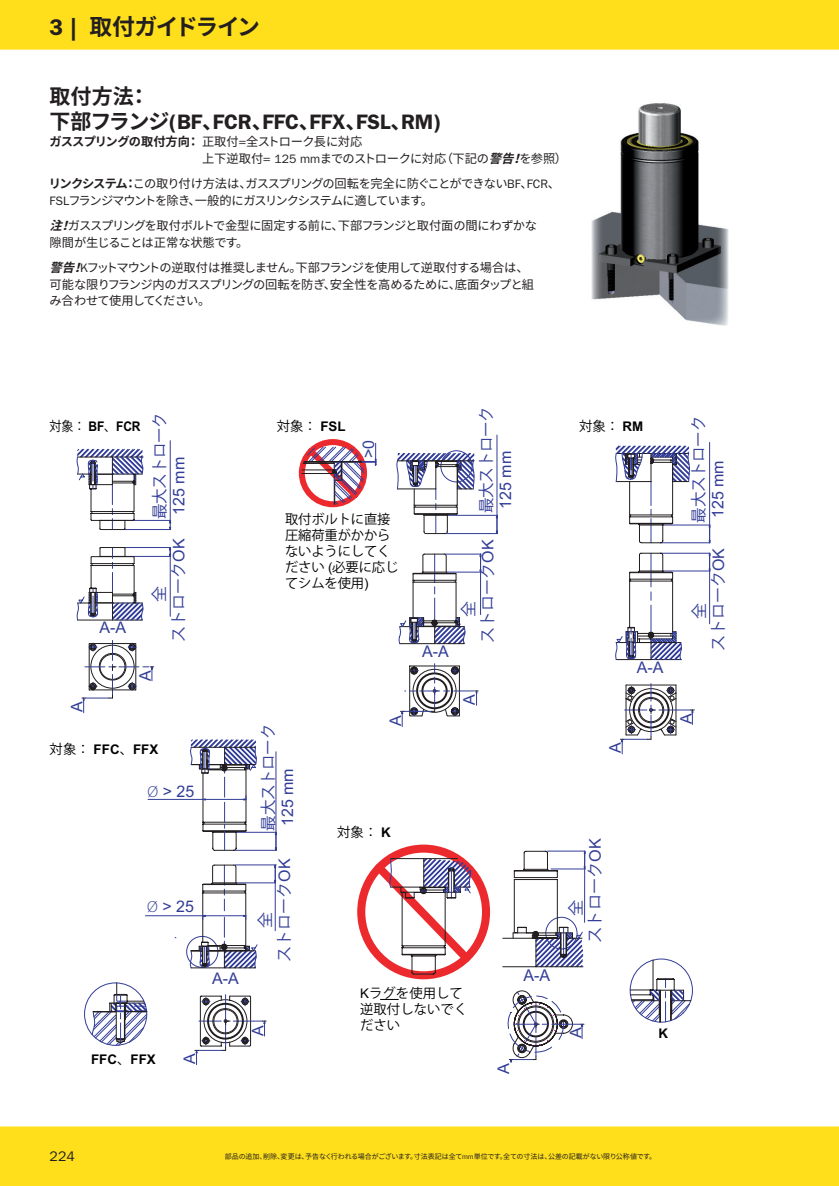
<style>
.page{position:relative;width:839px;height:1186px;background:#fff}
.page>*{position:absolute;margin:0;border:0;box-sizing:border-box;transform-origin:0 0}
.t1{font:700 22.75px "Noto Sans CJ Kjp";letter-spacing:-.065em;color:#231f20}
.t2{font:600 22.75px "ITC Franklin Gothic Std";color:#231f20}
.t3{font:600 21px "ITC Franklin Gothic Std";color:#231f20}
.t4{font:700 21px "Noto Sans CJ Kjp";color:#231f20}
.t5{font:16.28px "Arial";color:#323d97}
.t6{font:16.1px/19.1px "Koz Go Pr 6 N Regular 90 msp RKSJ H";color:#323d97}
.t7{font:16.1px "Arial";color:#323d97}
.t8{font:15.92px/19.1px "Koz Go Pr 6 N Regular 90 msp RKSJ H";letter-spacing:-.02em;color:#323d97}
.t9{font:15.92px "Arial";color:#323d97}
.t10{font:14px "ITC Franklin Gothic Std";color:#231f20}
.t11{font:13.3px/15.9px "Koz Go Pr 6 N Regular 90 msp RKSJ H";letter-spacing:-.015em;color:#000}
.t12{font:13.3px/15.9px "Koz Go Pr 6 N Regular 90 msp RKSJ H";letter-spacing:.005em;color:#000}
.t13{font:700 13.3px "Arial";letter-spacing:.005em;color:#000}
.t14{font:700 13.3px "Arial";letter-spacing:.005em;color:#000;scale:.9 1}
.t15{font:12.25px/16.8px "Noto Sans CJ Kjp";letter-spacing:-.06em;color:#231f20}
.t16{font:12.25px/16.8px "Noto Sans CJ Kjp";letter-spacing:-.08em;color:#231f20}
.t17{font:12.25px/16.8px "Noto Sans CJ Kjp";letter-spacing:-.02em;color:#231f20}
.t18{font:7px "Noto Sans CJ Kjp";letter-spacing:-.015em;color:#231f20}
.s1{font-family:"Noto Sans CJ Kjp";font-weight:700}
.s2{font-weight:700}
.s3{font-family:"ITC Franklin Gothic Std"}
.s4{font-weight:700;font-style:italic}
.s5{font-family:"Koz Go Pr 6 N Regular 90 msp RKSJ H";font-weight:400}
.s6{font-family:"Arial"}
.s7{font-family:"Myriad Pro";font-weight:300}
.s8{font-family:"Arial";font-weight:700}
</style>
<div class="page">
<div style="left:0;top:1126px;width:838px;height:60px;background:#ffdf1b"></div>
<div style="left:0;top:0;width:838px;height:50px;background:#ffdf1b"></div>
<hr style="left:125px;top:520px;width:46px;height:1px;background:#323d97">
<hr style="left:125px;top:529px;width:46px;height:1px;background:#323d97">
<svg style="left:169px;top:440px;width:2px;height:89px"></svg>
<hr style="left:125px;top:556px;width:46px;height:1px;background:#323d97">
<hr style="left:125px;top:547px;width:46px;height:1px;background:#323d97">
<svg style="left:169px;top:548px;width:2px;height:68px"></svg>
<svg style="left:76px;top:449px;width:77px;height:264px"></svg>
<hr style="left:448px;top:515px;width:49px;height:1px;background:#323d97">
<hr style="left:446px;top:533px;width:51px;height:1px;background:#323d97">
<svg style="left:496px;top:435px;width:1px;height:98px"></svg>
<svg style="left:298px;top:439px;width:183px;height:288px"></svg>
<svg style="left:507px;top:990px;width:77px;height:72px"></svg>
<div style="left:357px;top:844px;width:133px;height:135px;border:8px solid #ec2a2e;border-radius:50%"></div>
<svg style="left:629px;top:959px;width:62px;height:63px"></svg>
<svg style="left:367px;top:850px;width:218px;height:124px"></svg>
<hr style="left:551px;top:868px;width:34px;height:1px;background:#323d97">
<hr style="left:663px;top:571px;width:47px;height:1px;background:#323d97">
<hr style="left:661px;top:553px;width:49px;height:1px;background:#323d97">
<hr style="left:709px;top:553px;width:1px;height:71px;background:#323d97">
<hr style="left:663px;top:525px;width:47px;height:1px;background:#323d97">
<hr style="left:661px;top:542px;width:49px;height:1px;background:#323d97">
<hr style="left:709px;top:442px;width:1px;height:101px;background:#323d97">
<svg style="left:615px;top:446px;width:75px;height:214px"></svg>
<svg style="left:620px;top:683px;width:75px;height:71px"></svg>
<svg style="left:380px;top:999px;width:18px;height:1px"></svg>
<svg style="left:91px;top:739px;width:186px;height:326px"></svg>
<img style="left:592px;top:103px;width:136px;height:223px">
<h1 class="t2" style="left:50px;top:14px;width:29px">3 |</h1>
<h1 class="t1" style="left:89px;top:14px;width:172px">取付ガイドライン</h1>
<h2 class="t4" style="left:50px;top:84px;width:101px">取付方法：</h2>
<h2 class="t3" style="left:50px;top:109px;width:393px"><span class="s1">下部フランジ</span>(BF<span class="s1">、</span>FCR<span class="s1">、</span>FFC<span class="s1">、</span>FFX<span class="s1">、</span>FSL<span class="s1">、</span>RM)</h2>
<p class="t17" style="left:202px;top:133px;width:366px;text-indent:-152px"><span class="s2">ガススプリングの取付方向：</span>正取付<span class="s3">=</span>全ストローク長に対応<br>上下逆取付<span class="s3">= 125 mm</span>までのストロークに対応（下記の<span class="s4">警告！</span>を参照）</p>
<p class="t16" style="left:49px;top:175px;width:512px"><span class="s2">リンクシステム：</span>この取り付け方法は、ガススプリングの回転を完全に防ぐことができない<span class="s3">BF</span>、<span class="s3">FCR</span>、<br><span class="s3">FSL</span>フランジマウントを除き、一般的にガスリンクシステムに適しています。</p>
<p class="t15" style="left:50px;top:217px;width:489px"><span class="s4">注！</span>ガススプリングを取付ボルトで金型に固定する前に、下部フランジと取付面の間にわずかな隙間が生じることは正常な状態です。</p>
<p class="t15" style="left:50px;top:259px;width:486px"><span class="s4">警告！</span><span class="s3">K</span>フットマウントの逆取付は推奨しません。下部フランジを使用して逆取付する場合は、可能な限りフランジ内のガススプリングの回転を防ぎ、安全性を高めるために、底面タップと組み合わせて使用してください。</p>
<p class="t14" style="left:50px;top:417px;width:103px"><span class="s5">対象：</span> BF<span class="s5">、</span>FCR</p>
<h3 class="t9" style="left:99px;top:617px;width:28px">A-A</h3>
<h3 class="t8" style="left:150px;top:519px;width:108px;rotate:-90deg">最大ストローク</h3>
<h3 class="t9" style="left:168px;top:514px;width:59px;rotate:-90deg">125 mm</h3>
<h3 class="t8" style="left:150px;top:642px;width:105px;text-align:center;rotate:-90deg">全<br>ストローク<span class="s6">OK</span></h3>
<h3 class="t9" style="left:66px;top:711px;width:12px;rotate:-90deg">A</h3>
<h3 class="t9" style="left:134px;top:680px;width:12px;rotate:-90deg">A</h3>
<p class="t13" style="left:50px;top:740px;width:110px"><span class="s5">対象：</span> FFC<span class="s5">、</span>FFX</p>
<h3 class="t9" style="left:147px;top:780px;width:48px"><span class="s7">Ø</span> &gt; 25</h3>
<h3 class="t9" style="left:147px;top:895px;width:48px"><span class="s7">Ø</span> &gt; 25</h3>
<p class="t13" style="left:91px;top:1049px;width:66px">FFC<span class="s5">、</span>FFX</p>
<h3 class="t9" style="left:178px;top:1064px;width:12px;rotate:-90deg">A</h3>
<p class="t11" style="left:276px;top:418px;width:70px">対象： <span class="s8">FSL</span></p>
<h3 class="t9" style="left:357px;top:458px;width:20px;rotate:-90deg">&gt;0</h3>
<p class="t11" style="left:285px;top:511px;width:115px">取付ボルトに直接圧縮荷重がかからないようにしてください <span class="s6">(</span>必要に応じてシムを使用<span class="s6">)</span></p>
<h3 class="t9" style="left:422px;top:641px;width:28px">A-A</h3>
<h3 class="t8" style="left:477px;top:513px;width:108px;rotate:-90deg">最大ストローク</h3>
<h3 class="t9" style="left:494px;top:508px;width:59px;rotate:-90deg">125 mm</h3>
<h3 class="t8" style="left:459px;top:643px;width:105px;text-indent:25px;rotate:-90deg">全<br>ストローク<span class="s6">OK</span></h3>
<h3 class="t9" style="left:212px;top:967px;width:28px">A-A</h3>
<h3 class="t8" style="left:259px;top:830px;width:108px;rotate:-90deg">最大ストローク</h3>
<h3 class="t9" style="left:277px;top:826px;width:59px;rotate:-90deg">125 mm</h3>
<h3 class="t8" style="left:256px;top:961px;width:105px;text-indent:33px;rotate:-90deg">全<br>ストローク<span class="s6">OK</span></h3>
<h3 class="t9" style="left:247px;top:1035px;width:12px;rotate:-90deg">A</h3>
<h3 class="t9" style="left:384px;top:725px;width:12px;rotate:-90deg">A</h3>
<p class="t11" style="left:337px;top:824px;width:55px">対象： <span class="s8">K</span></p>
<h3 class="t9" style="left:458px;top:705px;width:12px;rotate:-90deg">A</h3>
<p class="t12" style="left:360px;top:985px;width:109px"><span class="s6">K</span>ラグを使用して逆取付しないでください</p>
<h3 class="t5" style="left:523px;top:964px;width:28px">A-A</h3>
<h3 class="t7" style="left:492px;top:1074px;width:12px;rotate:-90deg">A</h3>
<p class="t11" style="left:579px;top:418px;width:66px">対象： <span class="s8">RM</span></p>
<h3 class="t9" style="left:636px;top:657px;width:28px">A-A</h3>
<h3 class="t9" style="left:604px;top:753px;width:12px;rotate:-90deg">A</h3>
<h3 class="t8" style="left:689px;top:522px;width:108px;rotate:-90deg">最大ストローク</h3>
<h3 class="t9" style="left:706px;top:518px;width:59px;rotate:-90deg">125 mm</h3>
<h3 class="t8" style="left:689px;top:651px;width:105px;text-indent:32px;rotate:-90deg">全<br>ストローク<span class="s6">OK</span></h3>
<h3 class="t9" style="left:675px;top:724px;width:12px;rotate:-90deg">A</h3>
<h3 class="t6" style="left:566px;top:942px;width:106px;text-indent:27px;rotate:-90deg">全<br>ストローク<span class="s6">OK</span></h3>
<h3 class="t7" style="left:564px;top:1038px;width:12px;rotate:-90deg">A</h3>
<p class="t13" style="left:658px;top:1023px;width:11px">K</p>
<p class="t10" style="left:50px;top:1148px;width:27px">224</p>
<p class="t18" style="left:225px;top:1152px;width:432px">部品の追加、削除、変更は、予告なく行われる場合がございます。寸法表記は全て<span class="s3">mm</span>単位です。全ての寸法は、公差の記載がない限り公称値です。</p>
</div>
